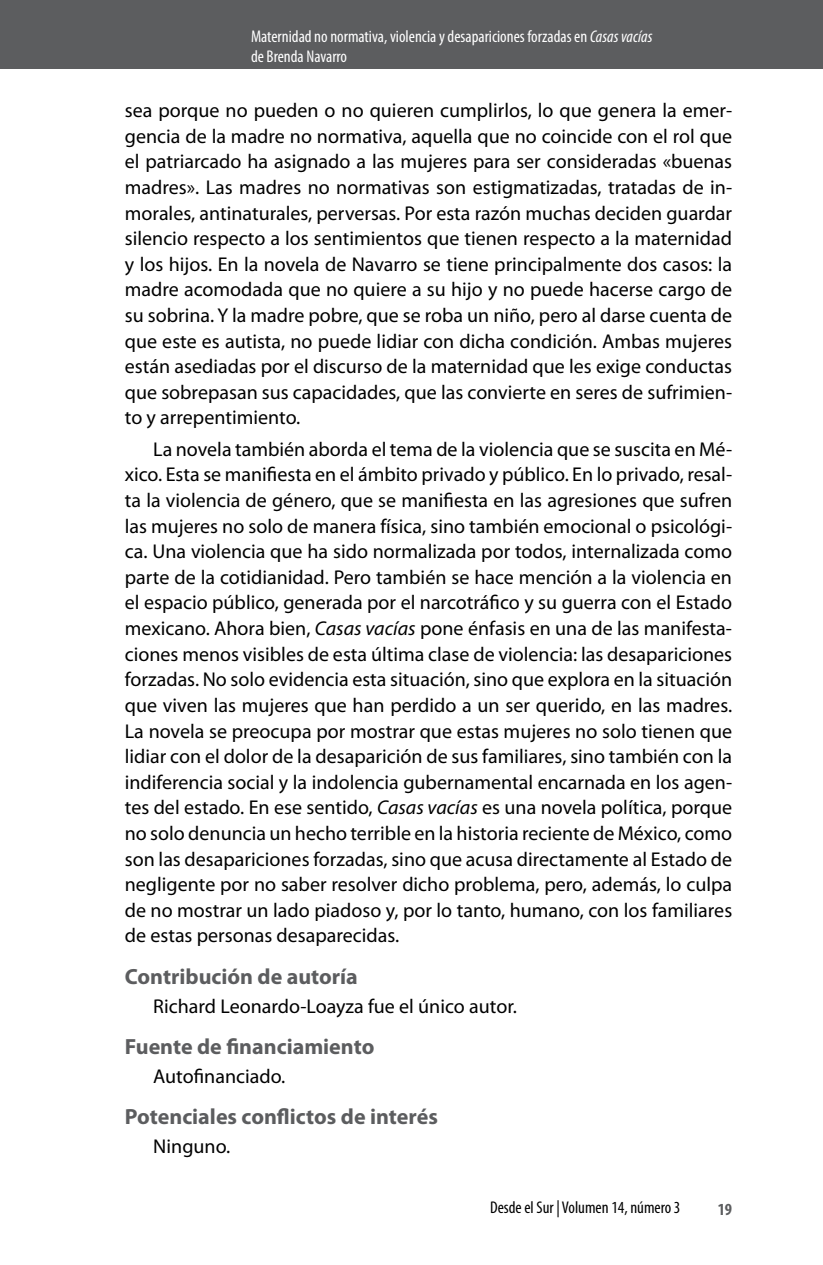
<style>
.page{position:relative;width:823px;height:1265px;background:#fff}
.page>*{position:absolute;margin:0;border:0;box-sizing:border-box;transform-origin:0 0}
.t1{font:700 22px "Myriad Pro";color:#5c5d5f}
.t2{font:20px/25.6px "Myriad Pro";color:#000;text-align:justify}
.t3{font:condensed 17px/20px "Myriad Pro";color:#fff}
.t4{font:condensed 17px "Myriad Pro";color:#000}
.t5{font:700 condensed 17px "Myriad Pro";color:#5c5d5f}
.s1{font-style:italic}
</style>
<div class="page">
<div style="left:0;top:0;width:822px;height:68px;background:#5c5d5f"></div>
<p class="t3" style="left:251px;top:26px;width:403px">Maternidad no normativa, violencia y desapariciones forzadas en <span class="s1">Casas vacías </span>de Brenda Navarro</p>
<p class="t2" style="left:125px;top:97px;width:608px">sea porque no pueden o no quieren cumplirlos, lo que genera la emer&shy;gencia de la madre no normativa, aquella que no coincide con el rol que el patriarcado ha asignado a las mujeres para ser consideradas «buenas madres». Las madres no normativas son estigmatizadas, tratadas de in&shy;morales, antinaturales, perversas. Por esta razón muchas deciden guardar silencio respecto a los sentimientos que tienen respecto a la maternidad y los hijos. En la novela de Navarro se tiene principalmente dos casos: la madre acomodada que no quiere a su hijo y no puede hacerse cargo de su sobrina. Y la madre pobre, que se roba un niño, pero al darse cuenta de que este es autista, no puede lidiar con dicha condición. Ambas mujeres están asediadas por el discurso de la maternidad que les exige conductas que sobrepasan sus capacidades, que las convierte en seres de sufrimien&shy;to y arrepentimiento.</p>
<p class="t2" style="left:125px;top:436px;width:608px;text-indent:28px">La novela también aborda el tema de la violencia que se suscita en Mé&shy;xico. Esta se manifiesta en el ámbito privado y público. En lo privado, resal&shy;ta la violencia de género, que se manifiesta en las agresiones que sufren las mujeres no solo de manera física, sino también emocional o psicológi&shy;ca. Una violencia que ha sido normalizada por todos, internalizada como parte de la cotidianidad. Pero también se hace mención a la violencia en el espacio público, generada por el narcotráfico y su guerra con el Estado mexicano. Ahora bien, <span class="s1">Casas vacías</span> pone énfasis en una de las manifesta&shy;ciones menos visibles de esta última clase de violencia: las desapariciones forzadas. No solo evidencia esta situación, sino que explora en la situación que viven las mujeres que han perdido a un ser querido, en las madres.<br>La novela se preocupa por mostrar que estas mujeres no solo tienen que lidiar con el dolor de la desaparición de sus familiares, sino también con la indiferencia social y la indolencia gubernamental encarnada en los agen&shy;tes del estado. En ese sentido, <span class="s1">Casas vacías</span> es una novela política, porque no solo denuncia un hecho terrible en la historia reciente de México, como son las desapariciones forzadas, sino que acusa directamente al Estado de negligente por no saber resolver dicho problema, pero, además, lo culpa de no mostrar un lado piadoso y, por lo tanto, humano, con los familiares de estas personas desaparecidas.</p>
<p class="t1" style="left:125px;top:962px;width:234px">Contribución de autoría</p>
<p class="t2" style="left:153px;top:992px;width:365px">Richard Leonardo-Loayza fue el único autor.</p>
<p class="t1" style="left:125px;top:1032px;width:251px">Fuente de financiamiento</p>
<p class="t2" style="left:153px;top:1062px;width:133px">Autofinanciado.</p>
<p class="t1" style="left:125px;top:1102px;width:314px">Potenciales conflictos de interés</p>
<p class="t2" style="left:153px;top:1132px;width:79px">Ninguno.</p>
<p class="t4" style="left:489px;top:1196px;width:192px">Desde el Sur | Volumen 14, número 3</p>
<p class="t5" style="left:717px;top:1198px;width:16px">19</p>
</div>
